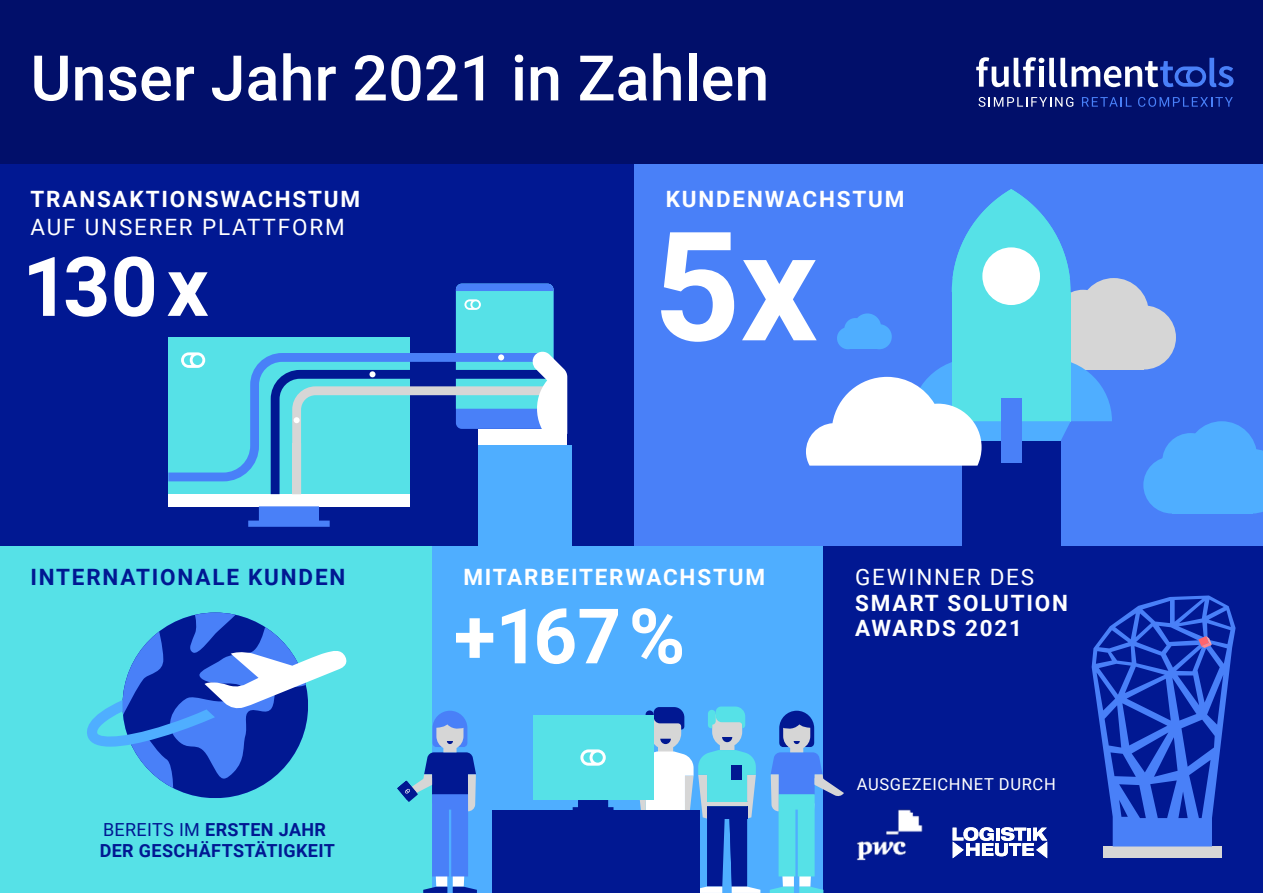
<style>
.page{position:relative;width:1263px;height:893px;background:#fff}
.page>*{position:absolute;margin:0;border:0;box-sizing:border-box;transform-origin:0 0}
.t1{font:700 151.8px "Roboto";color:#fff}
.t2{font:700 82.5px "Roboto";color:#fff}
.t3{font:700 76.5px "Roboto";color:#fff}
.t4{font:500 62.85px "Roboto";color:#fff}
.t5{font:700 22.5px/25.5px "Roboto";letter-spacing:.08em;color:#fff}
.t6{font:22.5px "Roboto";letter-spacing:.08em;color:#fff}
.t7{font:700 22.5px "Roboto";letter-spacing:.08em;color:#011892}
.t8{font:700 18px/21.6px "Roboto";letter-spacing:.02em;color:#011892}
.t9{font:16.5px "Roboto";letter-spacing:.04em;color:#fff}
.s1{font-weight:400}
</style>
<div class="page">
<div style="left:0;top:0;width:1263px;height:164px;background:#010f6a"></div>
<svg style="left:976px;top:57px;width:257px;height:30px"></svg>
<svg style="left:978px;top:97px;width:95px;height:10px"></svg>
<svg style="left:1082px;top:97px;width:49px;height:10px"></svg>
<svg style="left:1138px;top:97px;width:95px;height:10px"></svg>
<div style="left:634px;top:164px;width:629px;height:383px;background:#4980f8"></div>
<div style="left:0;top:164px;width:634px;height:392px;background:#011892"></div>
<div style="left:0;top:547px;width:433px;height:346px;background:#56e1e7"></div>
<div style="left:432px;top:547px;width:392px;height:346px;background:#4faeff"></div>
<div style="left:823px;top:547px;width:440px;height:346px;background:#011892"></div>
<div style="left:168px;top:337px;width:242px;height:169px;background:#56e1e7"></div>
<div style="left:168px;top:494px;width:242px;height:12px;background:#fff"></div>
<div style="left:1104px;top:846px;width:118px;height:12px;background:#d6d6d6"></div>
<svg style="left:1092px;top:595px;width:143px;height:251px"></svg>
<img style="left:856px;top:809px;width:67px;height:52px">
<svg style="left:953px;top:827px;width:94px;height:31px"></svg>
<svg style="left:770px;top:711px;width:74px;height:182px"></svg>
<svg style="left:639px;top:706px;width:121px;height:187px"></svg>
<div style="left:492px;top:810px;width:207px;height:83px;background:#011892"></div>
<div style="left:533px;top:715px;width:121px;height:85px;background:#56e1e7"></div>
<svg style="left:573px;top:800px;width:40px;height:10px"></svg>
<svg style="left:580px;top:749px;width:26px;height:17px"></svg>
<svg style="left:397px;top:711px;width:80px;height:182px"></svg>
<div style="left:478px;top:445px;width:94px;height:102px;background:#4faeff"></div>
<svg style="left:168px;top:358px;width:80px;height:124px"></svg>
<svg style="left:181px;top:352px;width:24px;height:16px"></svg>
<svg style="left:248px;top:284px;width:319px;height:243px"></svg>
<div style="left:1112px;top:305px;width:64px;height:64px;background:#d6d6d6;border-radius:50%"></div>
<div style="left:1079px;top:278px;width:70px;height:70px;background:#d6d6d6;border-radius:50%"></div>
<div style="left:1055px;top:290px;width:56px;height:56px;background:#d6d6d6;border-radius:50%"></div>
<div style="left:1064px;top:332px;width:80px;height:37px;background:#d6d6d6"></div>
<div style="left:867px;top:324px;width:25px;height:25px;background:#4faeff;border-radius:50%"></div>
<div style="left:854px;top:313px;width:27px;height:28px;background:#4faeff;border-radius:50%"></div>
<div style="left:837px;top:327px;width:22px;height:22px;background:#4faeff;border-radius:50%"></div>
<div style="left:844px;top:318px;width:22px;height:22px;background:#4faeff;border-radius:50%"></div>
<div style="left:848px;top:334px;width:31px;height:15px;background:#4faeff"></div>
<svg style="left:1252px;top:449px;width:11px;height:64px"></svg>
<div style="left:1186px;top:421px;width:71px;height:71px;background:#4faeff;border-radius:50%"></div>
<div style="left:1143px;top:457px;width:57px;height:56px;background:#4faeff;border-radius:50%"></div>
<div style="left:1162px;top:433px;width:57px;height:57px;background:#4faeff;border-radius:50%"></div>
<div style="left:1172px;top:475px;width:80px;height:38px;background:#4faeff"></div>
<div style="left:962px;top:441px;width:98px;height:108px;background:#011892"></div>
<div style="left:952px;top:292px;width:119px;height:129px;background:#56e1e7"></div>
<svg style="left:952px;top:189px;width:119px;height:103px"></svg>
<div style="left:982px;top:247px;width:58px;height:58px;background:#fff;border-radius:50%"></div>
<svg style="left:806px;top:362px;width:306px;height:104px"></svg>
<svg style="left:87px;top:612px;width:260px;height:185px"></svg>
<h3 class="t4" style="left:30px;top:34px;width:740px">Unser Jahr 2021 in Zahlen</h3>
<p class="t5" style="left:30px;top:185px;width:331px">TRANSAKTIONSWACHSTUM</p>
<p class="t5" style="left:666px;top:185px;width:240px">KUNDENWACHSTUM</p>
<p class="t6" style="left:30px;top:211px;width:316px">AUF UNSERER PLATTFORM</p>
<h1 class="t1" style="left:653px;top:180px;width:166px">5x</h1>
<h2 class="t2" style="left:22px;top:229px;width:188px">130 x</h2>
<p class="t7" style="left:30px;top:562px;width:316px">INTERNATIONALE KUNDEN</p>
<p class="t5" style="left:463px;top:564px;width:303px">MITARBEITERWACHSTUM</p>
<p class="t6" style="left:855px;top:562px;width:181px">GEWINNER DES</p>
<p class="t5" style="left:855px;top:589px;width:214px">SMART SOLUTION<br>AWARDS 2021</p>
<h3 class="t3" style="left:454px;top:582px;width:233px">+167%</h3>
<p class="t8" style="left:100px;top:818px;width:237px"><span class="s1">BEREITS IM</span> ERSTEN JAHR<br>DER GESCHÄFTSTÄTIGKEIT</p>
<p class="t9" style="left:857px;top:773px;width:200px">AUSGEZEICHNET DURCH</p>
</div>
